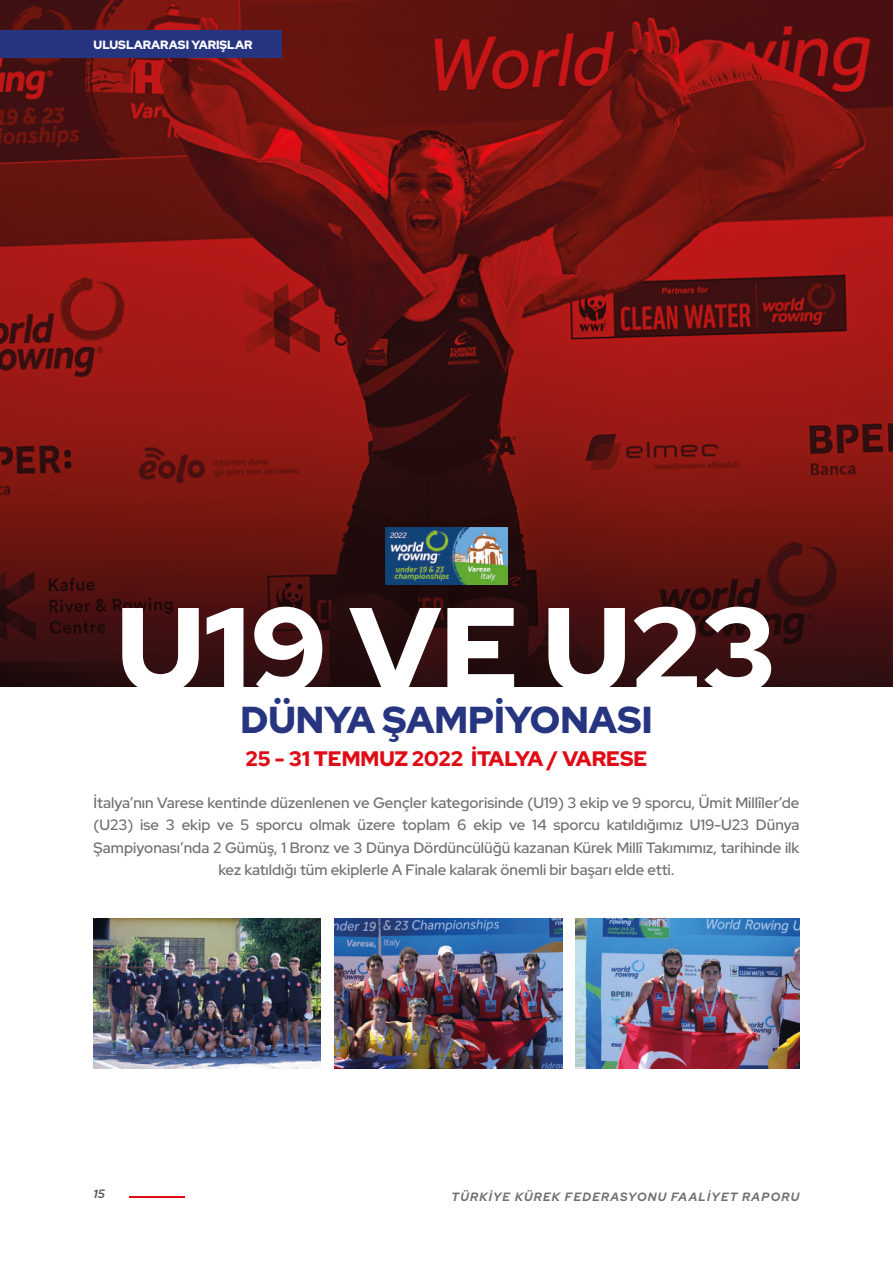
<style>
.page{position:relative;width:893px;height:1263px;background:#fff}
.page>*{position:absolute;margin:0;border:0;box-sizing:border-box;transform-origin:0 0}
.t1{font:900 120px "Red Hat Display";color:#fff}
.t2{font:900 37.5px "Red Hat Display";color:#273581}
.t3{font:900 21px "Red Hat Display";color:#df0b15}
.t4{font:500 15px/22.5px "Red Hat Display";color:#70706f;text-align:center}
.t5{font:italic 700 12px "Red Hat Display";letter-spacing:.1em;color:#70706f}
.t6{font:900 12px "Red Hat Display";color:#fff}
.t7{font:italic 700 12px "Red Hat Display";color:#5b5a58}
</style>
<div class="page">
<hr style="left:129px;top:1196px;width:56px;height:2px;background:#e10c14">
<img style="left:0;top:0;width:893px;height:687px">
<img style="left:94px;top:918px;width:227px;height:150px">
<img style="left:334px;top:918px;width:228px;height:150px">
<img style="left:576px;top:918px;width:223px;height:150px">
<div style="left:0;top:30px;width:282px;height:28px;background:#273581"></div>
<img style="left:386px;top:527px;width:121px;height:58px">
<p class="t6" style="left:94px;top:37px;width:160px">ULUSLARARASI YARIŞLAR</p>
<h1 class="t1" style="left:117px;top:572px;width:661px">U19 VE U23</h1>
<h2 class="t2" style="left:240px;top:696px;width:414px">DÜNYA ŞAMPİYONASI</h2>
<h3 class="t3" style="left:246px;top:745px;width:403px">25 - 31 TEMMUZ 2022 İTALYA / VARESE</h3>
<p class="t4" style="left:94px;top:791px;width:707px">İtalya’nın Varese kentinde düzenlenen ve Gençler kategorisinde (U19) 3 ekip ve 9 sporcu, Ümit Millîler’de (U23) ise 3 ekip ve 5 sporcu olmak üzere toplam 6 ekip ve 14 sporcu katıldığımız U19-U23 Dünya Şampiyonası’nda 2 Gümüş, 1 Bronz ve 3 Dünya Dördüncülüğü kazanan Kürek Millî Takımımız, tarihinde ilk kez katıldığı tüm ekiplerle A Finale kalarak önemli bir başarı elde etti.</p>
<p class="t7" style="left:94px;top:1186px;width:13px">15</p>
<p class="t5" style="left:452px;top:1189px;width:349px">TÜRKİYE KÜREK FEDERASYONU FAALİYET RAPORU</p>
</div>
